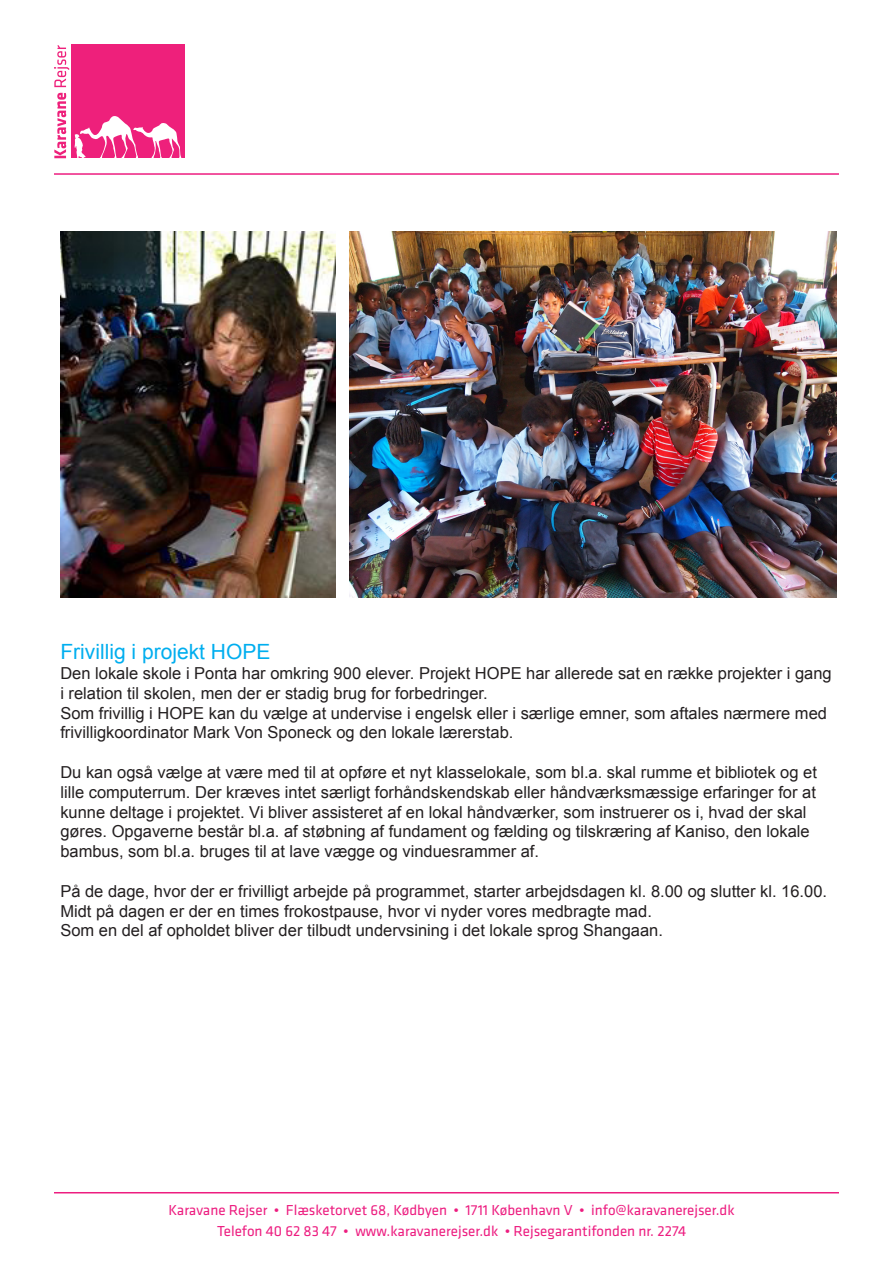
<style>
.page{position:relative;width:893px;height:1263px;background:#fff}
.page>*{position:absolute;margin:0;border:0;box-sizing:border-box;transform-origin:0 0}
.t1{font:21px "Arial";color:#00aeef}
.t2{font:16.5px/19.8px "Arial";color:#231f20}
.t3{font:15px "Klavika Basic";color:#ed1d80}
</style>
<div class="page">
<hr style="left:54px;top:1192px;width:785px;height:1px;background:#ed1d80">
<hr style="left:54px;top:173px;width:785px;height:2px;background:#ed1d80">
<div style="left:71px;top:44px;width:113px;height:114px;background:#ee207b"></div>
<svg style="left:74px;top:116px;width:107px;height:42px"></svg>
<svg style="left:54px;top:93px;width:12px;height:65px"></svg>
<svg style="left:54px;top:45px;width:16px;height:42px"></svg>
<img style="left:349px;top:231px;width:488px;height:366px">
<img style="left:60px;top:231px;width:275px;height:366px">
<p class="t1" style="left:60px;top:637px;width:212px">Frivillig i projekt HOPE</p>
<p class="t2" style="left:60px;top:663px;width:773px">Den lokale skole i Ponta har omkring 900 elever. Projekt HOPE har allerede sat en række projekter i gang i relation til skolen, men der er stadig brug for forbedringer.</p>
<p class="t2" style="left:60px;top:703px;width:768px">Som frivillig i HOPE kan du vælge at undervise i engelsk eller i særlige emner, som aftales nærmere med frivilligkoordinator Mark Von Sponeck og den lokale lærerstab.</p>
<p class="t2" style="left:60px;top:762px;width:758px">Du kan også vælge at være med til at opføre et nyt klasselokale, som bl.a. skal rumme et bibliotek og et lille computerrum. Der kræves intet særligt forhåndskendskab eller håndværksmæssige erfaringer for at kunne deltage i projektet. Vi bliver assisteret af en lokal håndværker, som instruerer os i, hvad der skal gøres. Opgaverne består bl.a. af støbning af fundament og fælding og tilskræring af Kaniso, den lokale bambus, som bl.a. bruges til at lave vægge og vinduesrammer af.</p>
<p class="t2" style="left:60px;top:881px;width:768px">På de dage, hvor der er frivilligt arbejde på programmet, starter arbejdsdagen kl. 8.00 og slutter kl. 16.00.<br>Midt på dagen er der en times frokostpause, hvor vi nyder vores medbragte mad.</p>
<p class="t2" style="left:60px;top:921px;width:604px">Som en del af opholdet bliver der tilbudt undervsining i det lokale sprog Shangaan.</p>
<p class="t3" style="left:169px;top:1200px;width:568px">Karavane Rejser • Flæsketorvet 68, Kødbyen • 1711 København V • info@karavanerejser.dk</p>
<p class="t3" style="left:217px;top:1221px;width:471px">Telefon 40 62 83 47 • www.karavanerejser.dk • Rejsegarantifonden nr. 2274</p>
</div>
